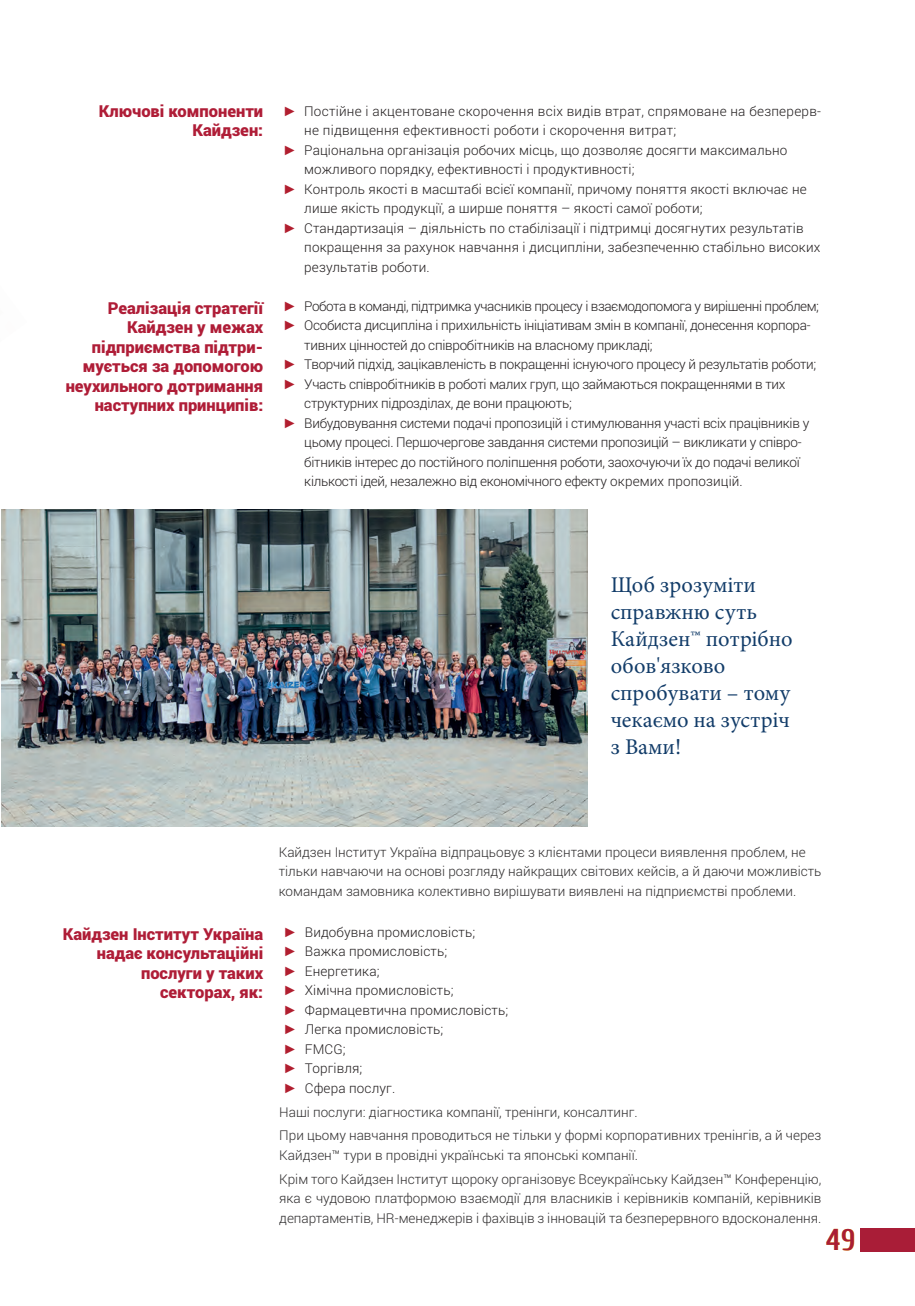
<style>
.page{position:relative;width:915px;height:1306px;background:#fff}
.page>*{position:absolute;margin:0;border:0;box-sizing:border-box;transform-origin:0 0}
.t1{font:700 30px "Cuprum";color:#a91d37}
.Врезка{font:22.5px/27px "Minion Pro";color:#123c69}
.Основной_текст_укр{font:900 16.5px/19.5px "Roboto";color:#af1d37;text-align:right}
.Основной_текст_укр-2{font:300 13.5px/19.5px "Roboto";color:#312f30}
.t2{font:300 13.5px/19.5px "Roboto";letter-spacing:-.02em;color:#231f20}
.t3{font:300 13.5px/19.5px "Roboto";color:#231f20}
.t4{font:300 13.5px/19.5px "Roboto";letter-spacing:.02em;color:#231f20}
.t5{font:300 13.5px "Roboto";letter-spacing:-.03em;color:#231f20}
.s1{font-family:"Times New Roman";font-weight:700;color:#b11e2f}
</style>
<div class="page">
<div style="left:859px;top:1228px;width:55px;height:23px;background:#a91d37"></div>
<img style="left:1px;top:510px;width:586px;height:316px">
<p class="Основной_текст_укр" style="left:99px;top:100px;width:166px">Ключові компоненти<br>Кайдзен:</p>
<p class="Основной_текст_укр" style="left:66px;top:297px;width:199px">Реалізація стратегії<br>Кайдзен у межах підприємства підтри&shy;мується за допомогою неухильного дотримання наступних принципів:</p>
<p class="t4" style="left:304px;top:101px;width:518px;text-indent:-21px"><span class="s1">►</span> Постійне і акцентоване скорочення всіх видів втрат, спрямоване на безперерв&shy;не підвищення ефективності роботи і скорочення витрат;</p>
<p class="t3" style="left:304px;top:140px;width:484px;text-indent:-21px"><span class="s1">►</span> Раціональна організація робочих місць, що дозволяє досягти максимально можливого порядку, ефективності і продуктивності;</p>
<p class="t3" style="left:304px;top:179px;width:503px;text-indent:-21px"><span class="s1">►</span> Контроль якості в масштабі всієї компанії, причому поняття якості включає не лише якість продукції, а ширше поняття – якості самої роботи;</p>
<p class="t3" style="left:304px;top:218px;width:517px;text-indent:-21px"><span class="s1">►</span> Стандартизація – діяльність по стабілізації і підтримці досягнутих результатів покращення за рахунок навчання і дисципліни, забезпеченню стабільно високих результатів роботи.</p>
<p class="t5" style="left:283px;top:296px;width:537px"><span class="s1">►</span> Робота в команді, підтримка учасників процесу і взаємодопомога у вирішенні проблем;</p>
<p class="t2" style="left:304px;top:315px;width:507px;text-indent:-21px"><span class="s1">►</span> Особиста дисципліна і прихильність ініціативам змін в компанії, донесення корпора&shy;тивних цінностей до співробітників на власному прикладі;</p>
<p class="t2" style="left:283px;top:354px;width:535px"><span class="s1">►</span> Творчий підхід, зацікавленість в покращенні існуючого процесу й результатів роботи;</p>
<p class="t2" style="left:304px;top:374px;width:482px;text-indent:-21px"><span class="s1">►</span> Участь співробітників в роботі малих груп, що займаються покращеннями в тих структурних підрозділах, де вони працюють;</p>
<p class="t2" style="left:304px;top:413px;width:506px;text-indent:-21px"><span class="s1">►</span> Вибудовування системи подачі пропозицій і стимулювання участі всіх працівників у цьому процесі. Першочергове завдання системи пропозицій – викликати у співро&shy;бітників інтерес до постійного поліпшення роботи, заохочуючи їх до подачі великої кількості ідей, незалежно від економічного ефекту окремих пропозицій.</p>
<p class="Врезка" style="left:610px;top:571px;width:183px">Щоб зрозуміти справжню суть<br>Кайдзен™ потрібно обов'язково спробувати – тому чекаємо на зустріч з Вами!</p>
<p class="Основной_текст_укр" style="left:63px;top:923px;width:202px">Кайдзен Інститут Україна надає консультаційні послуги у таких секторах, як:</p>
<p class="Основной_текст_укр-2" style="left:279px;top:842px;width:544px">Кайдзен Інститут Україна відпрацьовує з клієнтами процеси виявлення проблем, не тільки навчаючи на основі розгляду найкращих світових кейсів, а й даючи можливість командам замовника колективно вирішувати виявлені на підприємстві проблеми.</p>
<p class="t3" style="left:283px;top:921px;width:193px"><span class="s1">►</span> Видобувна промисловість;</p>
<p class="t3" style="left:283px;top:941px;width:165px"><span class="s1">►</span> Важка промисловість;</p>
<p class="t3" style="left:283px;top:960px;width:98px"><span class="s1">►</span> Енергетика;</p>
<p class="t3" style="left:283px;top:980px;width:172px"><span class="s1">►</span> Хімічна промисловість;</p>
<p class="t3" style="left:283px;top:999px;width:226px"><span class="s1">►</span> Фармацевтична промисловість;</p>
<p class="t3" style="left:283px;top:1019px;width:161px"><span class="s1">►</span> Легка промисловість;</p>
<p class="t3" style="left:283px;top:1038px;width:64px"><span class="s1">►</span> FMCG;</p>
<p class="t3" style="left:283px;top:1058px;width:80px"><span class="s1">►</span> Торгівля;</p>
<p class="t3" style="left:283px;top:1077px;width:113px"><span class="s1">►</span> Сфера послуг.</p>
<p class="Основной_текст_укр-2" style="left:279px;top:1101px;width:360px">Наші послуги: діагностика компанії, тренінги, консалтинг.</p>
<p class="Основной_текст_укр-2" style="left:279px;top:1125px;width:543px">При цьому навчання проводиться не тільки у формі корпоративних тренінгів, а й через<br>Кайдзен™ тури в провідні українські та японські компанії.</p>
<p class="Основной_текст_укр-2" style="left:279px;top:1168px;width:543px;text-align:justify">Крім того Кайдзен Інститут щороку організовує Всеукраїнську Кайдзен™ Конференцію, яка є чудовою платформою взаємодії для власників і керівників компаній, керівників департаментів, HR-менеджерів і фахівців з інновацій та безперервного вдосконалення.</p>
<p class="t1" style="left:825px;top:1223px;width:31px">49</p>
</div>
